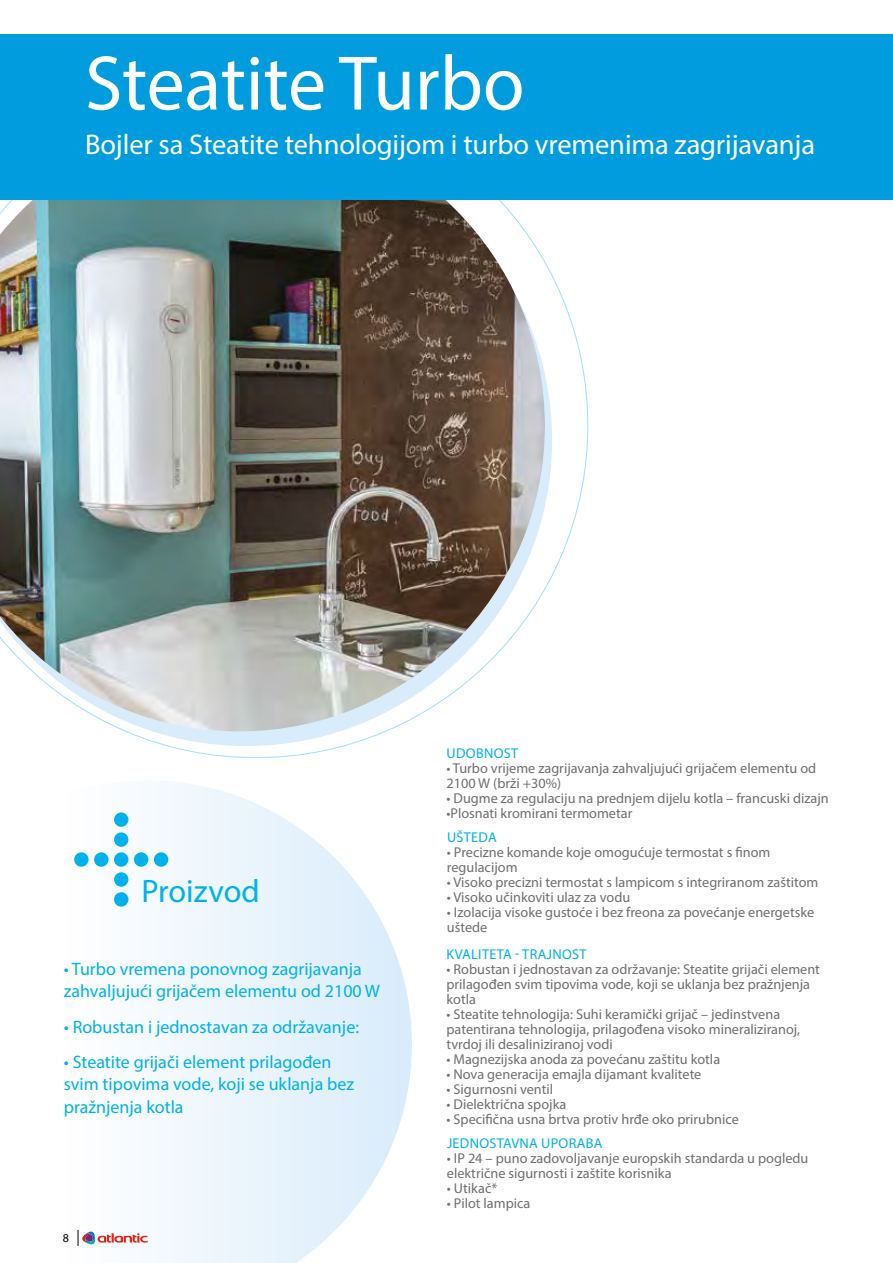
<style>
.page{position:relative;width:893px;height:1263px;background:#fff}
.page>*{position:absolute;margin:0;border:0;box-sizing:border-box;transform-origin:0 0}
.t1{font:78px "Myriad Pro";color:#fff}
.t2{font:32.4px "Myriad Pro";color:#00b1eb}
.t3{font:28.5px "Myriad Pro";letter-spacing:-.005em;color:#fff}
.t4{font:18px/22.5px "Myriad Pro";color:#00b1eb}
.t5{font:14.25px/15px "Myriad Pro";color:#706f6f}
.t6{font:14.25px "Myriad Pro";letter-spacing:.02em;color:#00b1eb}
.t7{font:12px "Myriad Pro";color:#000}
</style>
<div class="page">
<svg style="left:124px;top:199px;width:464px;height:559px"></svg>
<img style="left:0;top:199px;width:545px;height:532px">
<svg style="left:74px;top:781px;width:338px;height:482px;fill:#f0f7fd"></svg>
<div style="left:114px;top:892px;width:14px;height:15px;background:#00b1eb;border-radius:50%"></div>
<div style="left:114px;top:872px;width:14px;height:15px;background:#00b1eb;border-radius:50%"></div>
<div style="left:114px;top:852px;width:14px;height:15px;background:#00b1eb;border-radius:50%"></div>
<div style="left:114px;top:832px;width:14px;height:15px;background:#00b1eb;border-radius:50%"></div>
<div style="left:114px;top:812px;width:14px;height:15px;background:#00b1eb;border-radius:50%"></div>
<div style="left:74px;top:852px;width:15px;height:15px;background:#00b1eb;border-radius:50%"></div>
<div style="left:94px;top:852px;width:14px;height:15px;background:#00b1eb;border-radius:50%"></div>
<div style="left:134px;top:852px;width:14px;height:15px;background:#00b1eb;border-radius:50%"></div>
<div style="left:154px;top:852px;width:14px;height:15px;background:#00b1eb;border-radius:50%"></div>
<div style="left:0;top:34px;width:893px;height:165px;background:#009cde"></div>
<svg style="left:78px;top:1230px;width:70px;height:16px"></svg>
<h1 class="t1" style="left:85px;top:35px;width:441px">Steatite Turbo</h1>
<h3 class="t3" style="left:85px;top:127px;width:732px">Bojler sa Steatite tehnologijom i turbo vremenima zagrijavanja</h3>
<h2 class="t2" style="left:141px;top:871px;width:120px">Proizvod</h2>
<p class="t4" style="left:64px;top:957px;width:318px">• Turbo vremena ponovnog zagrijavanja zahvaljujući grijačem elementu od 2100 W</p>
<p class="t4" style="left:64px;top:1015px;width:297px">• Robustan i jednostavan za održavanje:</p>
<p class="t4" style="left:64px;top:1050px;width:292px">• Steatite grijači element prilagođen svim tipovima vode, koji se uklanja bez pražnjenja kotla</p>
<p class="t7" style="left:63px;top:1231px;width:8px">8</p>
<p class="t6" style="left:447px;top:744px;width:73px">UDOBNOST</p>
<p class="t5" style="left:446px;top:760px;width:371px">• Turbo vrijeme zagrijavanja zahvaljujući grijačem elementu od<br>2100 W (brži +30%)</p>
<p class="t5" style="left:446px;top:790px;width:384px">• Dugme za regulaciju na prednjem dijelu kotla – francuski dizajn</p>
<p class="t5" style="left:446px;top:805px;width:187px">•Plosnati kromirani termometar</p>
<p class="t6" style="left:447px;top:828px;width:51px">UŠTEDA</p>
<p class="t5" style="left:447px;top:844px;width:325px">• Precizne komande koje omogućuje termostat s finom regulacijom</p>
<p class="t5" style="left:447px;top:874px;width:373px">• Visoko precizni termostat s lampicom s integriranom zaštitom</p>
<p class="t5" style="left:447px;top:889px;width:185px">• Visoko učinkoviti ulaz za vodu</p>
<p class="t5" style="left:447px;top:904px;width:369px">• Izolacija visoke gustoće i bez freona za povećanje energetske uštede</p>
<p class="t6" style="left:447px;top:946px;width:142px">KVALITETA - TRAJNOST</p>
<p class="t5" style="left:446px;top:962px;width:375px">• Robustan i jednostavan za održavanje: Steatite grijači element prilagođen svim tipovima vode, koji se uklanja bez pražnjenja kotla</p>
<p class="t5" style="left:446px;top:1007px;width:355px">• Steatite tehnologija: Suhi keramički grijač – jedinstvena patentirana tehnologija, prilagođena visoko mineraliziranoj, tvrdoj ili desaliniziranoj vodi</p>
<p class="t5" style="left:446px;top:1052px;width:275px">• Magnezijska anoda za povećanu zaštitu kotla</p>
<p class="t5" style="left:446px;top:1067px;width:256px">• Nova generacija emajla dijamant kvalitete</p>
<p class="t5" style="left:446px;top:1082px;width:108px">• Sigurnosni ventil</p>
<p class="t5" style="left:446px;top:1097px;width:121px">• Dielektrična spojka</p>
<p class="t5" style="left:446px;top:1112px;width:294px">• Specifična usna brtva protiv hrđe oko prirubnice</p>
<p class="t6" style="left:447px;top:1135px;width:157px">JEDNOSTAVNA UPORABA</p>
<p class="t5" style="left:447px;top:1151px;width:363px">• IP 24 – puno zadovoljavanje europskih standarda u pogledu električne sigurnosti i zaštite korisnika</p>
<p class="t5" style="left:447px;top:1181px;width:52px">• Utikač*</p>
<p class="t5" style="left:447px;top:1196px;width:85px">• Pilot lampica</p>
</div>
